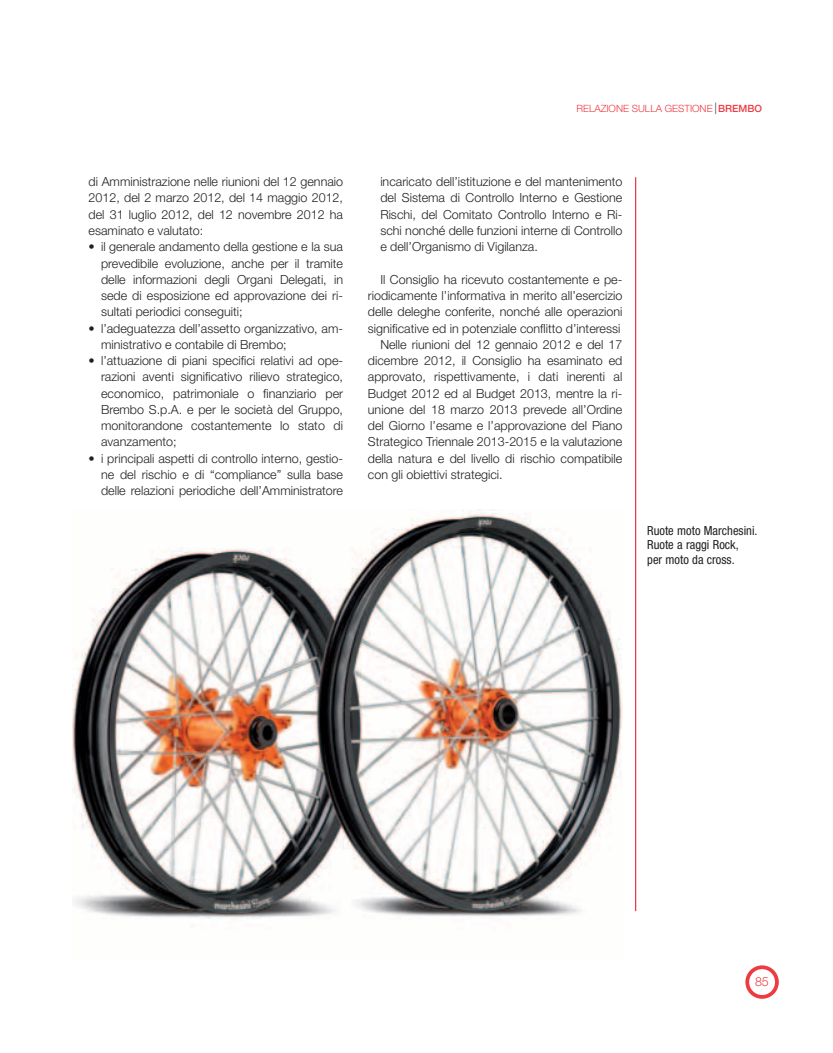
<style>
.page{position:relative;width:833px;height:1053px;background:#fff}
.page>*{position:absolute;margin:0;border:0;box-sizing:border-box;transform-origin:0 0}
.t1{font:300 12.5px/16.2px "Helvetica Neue LT Std";color:#231f20;text-align:justify}
.t2{font:condensed 12.5px/14.4px "Helvetica Neue LT Std";color:#231f20}
.t3{font:300 12.5px "Helvetica Neue LT Std";color:#ee3a41}
.t4{font:300 10px "Helvetica Neue LT Std";letter-spacing:.185em;color:#ee3a41}
.s1{font-weight:500}
</style>
<div class="page">
<div style="left:745px;top:965px;width:34px;height:33px;border:4px solid #ee3a41;border-radius:50%"></div>
<svg style="left:715px;top:102px;width:1px;height:12px"></svg>
<hr style="left:635px;top:177px;width:1px;height:734px;background:#ee3a41">
<img style="left:73px;top:512px;width:549px;height:415px">
<p class="t4" style="left:576px;top:102px;width:187px">Relazione sulla gestione <span class="s1">BREMBO</span></p>
<p class="t1" style="left:89px;top:173px;width:256px">di Amministrazione nelle riunioni del 12 gennaio 2012, del 2 marzo 2012, del 14 maggio 2012, del 31 luglio 2012, del 12 novembre 2012 ha esaminato e valutato:</p>
<p class="t1" style="left:101px;top:238px;width:244px;text-indent:-12px">• il generale andamento della gestione e la sua prevedibile evoluzione, anche per il tramite delle informazioni degli Organi Delegati, in sede di esposizione ed approvazione dei ri&shy;sultati periodici conseguiti;</p>
<p class="t1" style="left:101px;top:320px;width:244px;text-indent:-12px">• l’adeguatezza dell’assetto organizzativo, am&shy;ministrativo e contabile di Brembo;</p>
<p class="t1" style="left:101px;top:352px;width:244px;text-indent:-12px">• l’attuazione di piani specifici relativi ad ope&shy;razioni aventi significativo rilievo strategico, economico, patrimoniale o finanziario per Brembo S.p.A. e per le società del Gruppo, monitorandone costantemente lo stato di avanzamento;</p>
<p class="t1" style="left:101px;top:450px;width:244px;text-indent:-12px">• i principali aspetti di controllo interno, gestio&shy;ne del rischio e di “compliance” sulla base delle relazioni periodiche dell’Amministratore</p>
<p class="t1" style="left:380px;top:173px;width:244px">incaricato dell’istituzione e del mantenimento del Sistema di Controllo Interno e Gestione Rischi, del Comitato Controllo Interno e Ri&shy;schi nonché delle funzioni interne di Controllo e dell’Organismo di Vigilanza.</p>
<p class="t1" style="left:380px;top:271px;width:244px">Il Consiglio ha ricevuto costantemente e pe-</p>
<p class="t1" style="left:368px;top:287px;width:256px">riodicamente l’informativa in merito all’esercizio</p>
<p class="t1" style="left:368px;top:303px;width:256px">delle deleghe conferite, nonché alle operazioni</p>
<p class="t1" style="left:368px;top:320px;width:254px">significative ed in potenziale conflitto d’interessi</p>
<p class="t1" style="left:380px;top:336px;width:244px">Nelle riunioni del 12 gennaio 2012 e del 17</p>
<p class="t1" style="left:368px;top:352px;width:256px">dicembre 2012, il Consiglio ha esaminato ed</p>
<p class="t1" style="left:368px;top:368px;width:256px">approvato, rispettivamente, i dati inerenti al</p>
<p class="t1" style="left:368px;top:385px;width:256px">Budget 2012 ed al Budget 2013, mentre la ri-</p>
<p class="t1" style="left:368px;top:401px;width:256px">unione del 18 marzo 2013 prevede all’Ordine</p>
<p class="t1" style="left:368px;top:417px;width:256px">del Giorno l’esame e l’approvazione del Piano</p>
<p class="t1" style="left:368px;top:433px;width:256px">Strategico Triennale 2013-2015 e la valutazione</p>
<p class="t1" style="left:368px;top:450px;width:256px">della natura e del livello di rischio compatibile</p>
<p class="t1" style="left:368px;top:466px;width:136px">con gli obiettivi strategici.</p>
<p class="t2" style="left:647px;top:523px;width:112px">Ruote moto Marchesini.<br>Ruote a raggi Rock,<br>per moto da cross.</p>
<p class="t3" style="left:755px;top:974px;width:15px">85</p>
</div>
